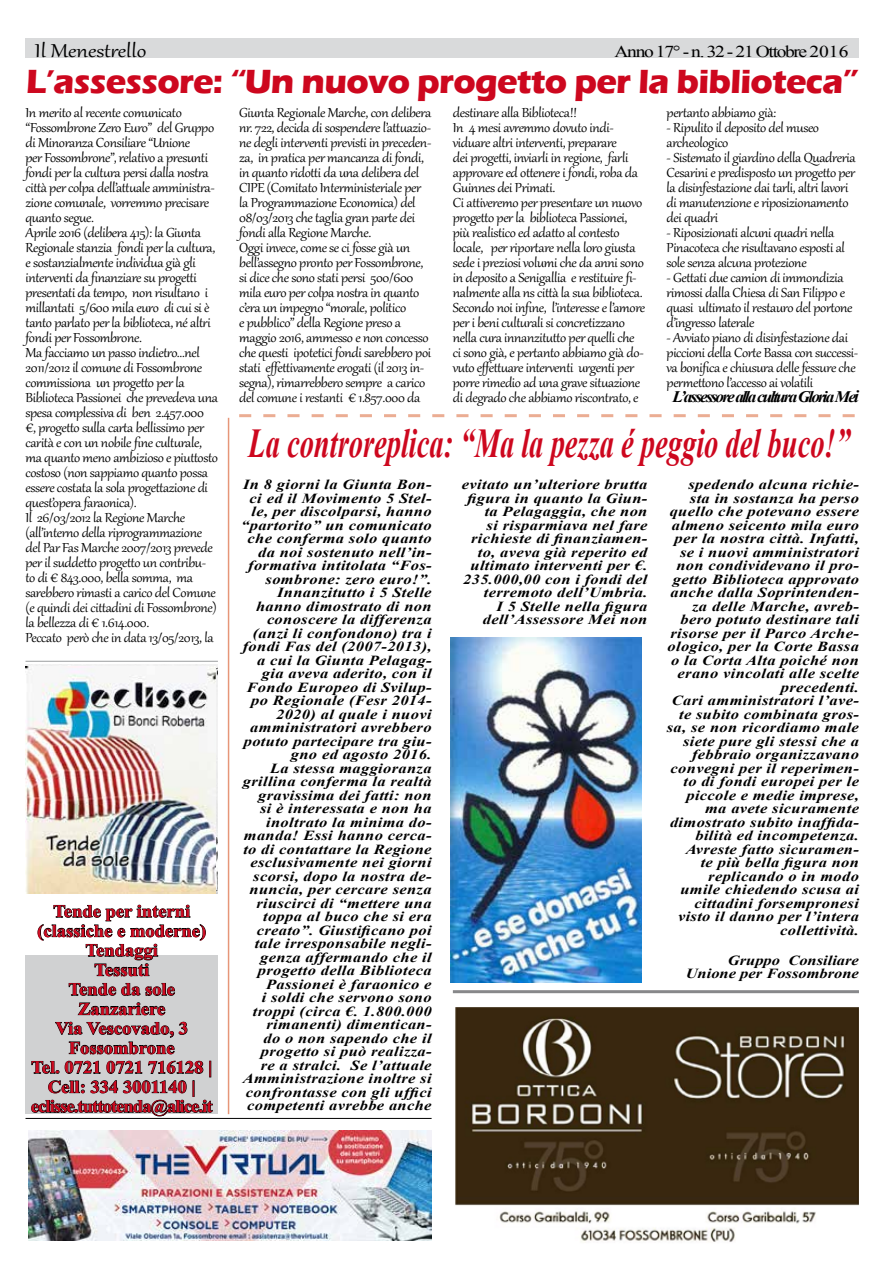
<style>
.page{position:relative;width:893px;height:1263px;background:#fff}
.page>*{position:absolute;margin:0;border:0;box-sizing:border-box;transform-origin:0 0}
.t1{font:italic 700 41.1px "Times New Roman";color:#cd071e;scale:.69 1}
.t2{font:700 34.5px "Eras ITC";letter-spacing:-.02em;color:#cd071e}
.t3{font:22.95px "Gabriola";color:#000;scale:1.18 1}
.t4{font:700 17.7px/19.5px "Times New Roman";color:#cd071e;text-align:center;scale:1.05 1}
.t5{font:16.65px "Times New Roman";letter-spacing:-.07em;color:#000;scale:1.18 1}
.t6{font:16.05px/15px "Gabriola";letter-spacing:-.02em;color:#000;scale:1.08 1}
.t7{font:italic 700 16.05px "Times New Roman";letter-spacing:-.11em;color:#000;scale:1.08 1}
.t8{font:italic 700 13.8px/13.5px "Times New Roman";letter-spacing:.02em;color:#000;text-align:right;scale:1.19 1}
.t9{font:italic 700 13.8px/13.5px "Times New Roman";color:#000;text-align:right;scale:1.19 1}
.s1{font-size:17.25px}
</style>
<div class="page">
<img style="left:29px;top:1130px;width:403px;height:110px">
<hr style="left:26px;top:1118px;width:406px;height:1px;background:#000">
<div style="left:26px;top:955px;width:192px;height:159px;background:#d0d1d2"></div>
<img style="left:26px;top:664px;width:192px;height:229px">
<svg style="left:37px;top:904px;width:169px;height:73px"></svg>
<svg style="left:68px;top:983px;width:107px;height:13px"></svg>
<svg style="left:31px;top:1002px;width:182px;height:115px"></svg>
<img style="left:451px;top:638px;width:191px;height:344px">
<img style="left:455px;top:1007px;width:404px;height:235px">
<div style="left:26px;top:38px;width:833px;height:20px;background:#d9dadb"></div>
<hr style="left:26px;top:661px;width:192px;height:1px;background:#9c9e9f">
<hr style="left:453px;top:990px;width:406px;height:3px;background:#87888a">
<img style="left:26px;top:667px;width:189px;height:226px">
<svg style="left:239px;top:414px;width:616px;height:3px"></svg>
<hr style="left:228px;top:418px;width:1px;height:696px;background:#e69679">
<h3 class="t3" style="left:35px;top:35px;width:96px">Il Menestrello</h3>
<p class="t5" style="left:615px;top:40px;width:200px">Anno 17° - n. 32 - 21 Ottobre 2016</p>
<h2 class="t2" style="left:26px;top:62px;width:834px">L’assessore: “Un nuovo progetto per la biblioteca”</h2>
<p class="t6" style="left:26px;top:104px;width:180px">In merito al recente comunicato “Fossombrone Zero Euro” del Gruppo di Minoranza Consiliare “Unione<br>per Fossombrone”, relativo a presunti fondi per la cultura persi dalla nostra città per colpa dell’attuale amministra&shy;zione comunale, vorremmo precisare quanto segue.<br>Aprile 2016 (delibera 415): la Giunta Regionale stanzia fondi per la cultura, e sostanzialmente individua già gli interventi da finanziare su progetti presentati da tempo, non risultano i millantati 5/600 mila euro di cui si è tanto parlato per la biblioteca, né altri fondi per Fossombrone.<br>Ma facciamo un passo indietro…nel 2011/2012 il comune di Fossombrone commissiona un progetto per la Biblioteca Passionei che prevedeva una spesa complessiva di ben 2.457.000 €, progetto sulla carta bellissimo per carità e con un nobile fine culturale, ma quanto meno ambizioso e piuttosto costoso (non sappiamo quanto possa essere costata la sola progettazione di quest’opera faraonica).<br>Il 26/03/2012 la Regione Marche (all’interno della riprogrammazione del Par Fas Marche 2007/2013 prevede per il suddetto progetto un contribu&shy;to di € 843.000, bella somma, ma sarebbero rimasti a carico del Comune (e quindi dei cittadini di Fossombrone) la bellezza di € 1.614.000.<br>Peccato però che in data 13/05/2013, la</p>
<p class="t6" style="left:239px;top:104px;width:179px">Giunta Regionale Marche, con delibera nr. 722, decida di sospendere l’attuazio&shy;ne degli interventi previsti in preceden&shy;za, in pratica per mancanza di fondi, in quanto ridotti da una delibera del CIPE (Comitato Interministeriale per la Programmazione Economica) del 08/03/2013 che taglia gran parte dei fondi alla Regione Marche.<br>Oggi invece, come se ci fosse già un bell’assegno pronto per Fossombrone, si dice che sono stati persi 500/600 mila euro per colpa nostra in quanto c’era un impegno “morale, politico<br>e pubblico” della Regione preso a maggio 2016, ammesso e non concesso che questi ipotetici fondi sarebbero poi stati effettivamente erogati (il 2013 in&shy;segna), rimarrebbero sempre a carico del comune i restanti € 1.857.000 da</p>
<p class="t6" style="left:453px;top:104px;width:180px">destinare alla Biblioteca!!<br>In 4 mesi avremmo dovuto indi&shy;viduare altri interventi, preparare<br>dei progetti, inviarli in regione, farli approvare ed ottenere i fondi, roba da Guinnes dei Primati.<br>Ci attiveremo per presentare un nuovo progetto per la biblioteca Passionei, più realistico ed adatto al contesto locale, per riportare nella loro giusta sede i preziosi volumi che da anni sono in deposito a Senigallia e restituire fi&shy;nalmente alla ns città la sua biblioteca.<br>Secondo noi infine, l’interesse e l’amore per i beni culturali si concretizzano nella cura innanzitutto per quelli che ci sono già, e pertanto abbiamo già do&shy;vuto effettuare interventi urgenti per porre rimedio ad una grave situazione di degrado che abbiamo riscontrato, e</p>
<p class="t6" style="left:666px;top:104px;width:103px">pertanto abbiamo già:</p>
<p class="t6" style="left:666px;top:119px;width:143px">- Ripulito il deposito del museo archeologico</p>
<p class="t6" style="left:666px;top:149px;width:177px">- Sistemato il giardino della Quadreria Cesarini e predisposto un progetto per la disinfestazione dai tarli, altri lavori di manutenzione e riposizionamento dei quadri</p>
<p class="t6" style="left:666px;top:224px;width:167px">- Riposizionati alcuni quadri nella<br>Pinacoteca che risultavano esposti al sole senza alcuna protezione</p>
<p class="t6" style="left:666px;top:269px;width:174px">- Gettati due camion di immondizia rimossi dalla Chiesa di San Filippo e quasi ultimato il restauro del portone d’ingresso laterale</p>
<p class="t6" style="left:666px;top:329px;width:179px">- Avviato piano di disinfestazione dai piccioni della Corte Bassa con successi&shy;va bonifica e chiusura delle fessure che permettono l’accesso ai volatili</p>
<p class="t7" style="left:672px;top:386px;width:174px">L’assessore alla cultura Gloria Me<span class="s1">i</span></p>
<h1 class="t1" style="left:248px;top:415px;width:873px">La controreplica: “Ma la pezza é peggio del buco!”</h1>
<p class="t8" style="left:241px;top:477px;width:161px">In 8 giorni la Giunta Bon&shy;ci ed il Movimento 5 Stel&shy;le, per discolparsi, hanno “partorito” un comunicato che conferma solo quanto da noi sostenuto nell’in&shy;formativa intitolata “Fos&shy;sombrone: zero euro!”.<br>Innanzitutto i 5 Stelle hanno dimostrato di non conoscere la differenza (anzi li confondono) tra i fondi Fas del (2007-2013), a cui la Giunta Pelagag&shy;gia aveva aderito, con il<br>Fondo Europeo di Svilup&shy;po Regionale (Fesr 2014-<br>2020) al quale i nuovi amministratori avrebbero potuto partecipare tra giu&shy;gno ed agosto 2016.<br>La stessa maggioranza grillina conferma la realtà gravissima dei fatti: non<br>si è interessata e non ha inoltrato la minima do&shy;manda! Essi hanno cerca&shy;to di contattare la Regione esclusivamente nei giorni scorsi, dopo la nostra de&shy;nuncia, per cercare senza riuscirci di “mettere una toppa al buco che si era creato”. Giustificano poi tale irresponsabile negli&shy;genza affermando che il progetto della Biblioteca<br>Passionei è faraonico e<br>i soldi che servono sono troppi (circa €. 1.800.000 rimanenti) dimentican-<br>do o non sapendo che il progetto si può realizza-<br>re a stralci. Se l’attuale<br>Amministrazione inoltre si confrontasse con gli uffici competenti avrebbe anche</p>
<p class="t8" style="left:462px;top:477px;width:157px">evitato un’ulteriore brutta figura in quanto la Giun&shy;ta Pelagaggia, che non<br>si risparmiava nel fare richieste di finanziamen&shy;to, aveva già reperito ed ultimato interventi per €.<br>235.000,00 con i fondi del terremoto dell’Umbria.<br>I 5 Stelle nella figura dell’Assessore Mei non</p>
<p class="t8" style="left:667px;top:477px;width:163px">spedendo alcuna richie&shy;sta in sostanza ha perso quello che potevano essere almeno seicento mila euro per la nostra città. Infatti, se i nuovi amministratori non condividevano il pro&shy;getto Biblioteca approvato anche dalla Soprintenden&shy;za delle Marche, avreb&shy;bero potuto destinare tali risorse per il Parco Arche&shy;ologico, per la Corte Bassa o la Corta Alta poiché non erano vincolati alle scelte precedenti.<br>Cari amministratori l’ave&shy;te subito combinata gros&shy;sa, se non ricordiamo male siete pure gli stessi che a febbraio organizzavano convegni per il reperimen&shy;to di fondi europei per le piccole e medie imprese, ma avete sicuramente dimostrato subito inaffida&shy;bilità ed incompetenza.<br>Avreste fatto sicuramen-<br>te più bella figura non replicando o in modo umile chiedendo scusa ai cittadini forsempronesi visto il danno per l’intera collettività.</p>
<p class="t9" style="left:686px;top:953px;width:147px">Gruppo Consiliare<br>Unione per Fossombrone</p>
<p class="t4" style="left:31px;top:901px;width:174px">Tende per interni (classiche e moderne)<br>Tendaggi<br>Tessuti<br>Tende da sole<br>Zanzariere<br>Via Vescovado, 3<br>Fossombrone<br>Tel. 0721 0721 716128 |<br>Cell: 334 3001140 | eclisse.tuttotenda@alice.it</p>
</div>
